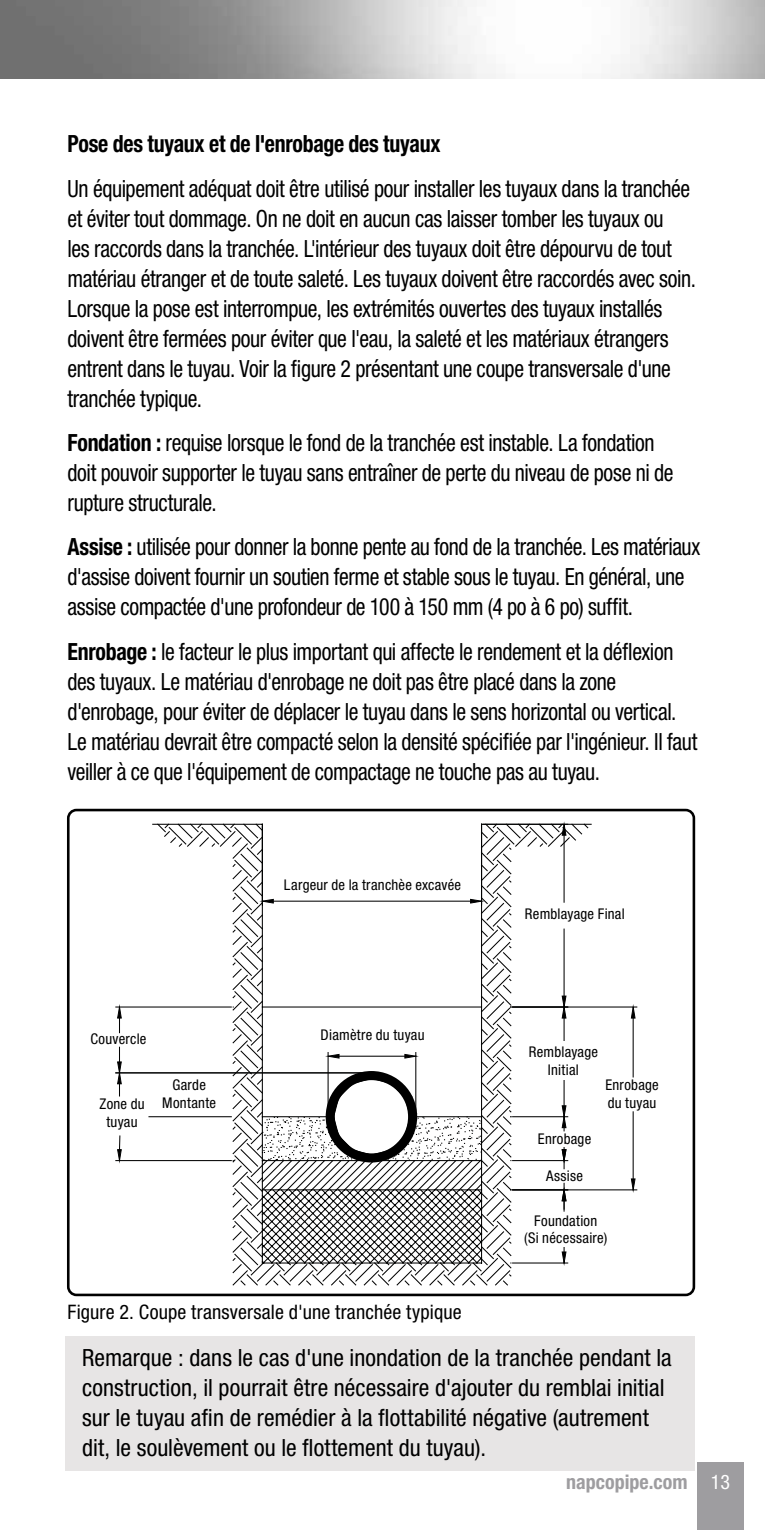
<style>
.page{position:relative;width:765px;height:1530px;background:#fff}
.page>*{position:absolute;margin:0;border:0;box-sizing:border-box;transform-origin:0 0}
.t1{font:condensed 23.75px/30px "Helvetica Neue LT Std";letter-spacing:-.015em;color:#000;scale:.92 1}
.t2{font:condensed 23.75px/30px "Helvetica Neue LT Std";letter-spacing:.005em;color:#000}
.t3{font:700 condensed 23.75px "Helvetica Neue LT Std";letter-spacing:-.01em;color:#000;scale:.92 1}
.t4{font:condensed 20px "Helvetica Neue LT Std";letter-spacing:.01em;color:#000}
.t5{font:700 condensed 20px "Helvetica Neue LT Std";color:#9e9da0}
.t6{font:condensed 14.75px/17.5px "Helvetica Neue LT Std";letter-spacing:.015em;color:#000;text-align:center}
.s1{font-weight:700}
.s2{font-weight:400;color:#fff}
</style>
<div class="page">
<div style="left:65px;top:1336px;width:630px;height:135px;background:#e7e5e5"></div>
<div style="left:67px;top:809px;width:628px;height:487px;border:3px solid #000;border-radius:8px"></div>
<hr style="left:116px;top:1160px;width:115px;height:1px;background:#000101">
<hr style="left:513px;top:1007px;width:124px;height:1px;background:#000101">
<hr style="left:513px;top:1189px;width:124px;height:1px;background:#000101">
<hr style="left:633px;top:1018px;width:1px;height:59px;background:#000101">
<hr style="left:633px;top:1112px;width:1px;height:67px;background:#000101">
<svg style="left:631px;top:1007px;width:4px;height:11px"></svg>
<svg style="left:631px;top:1179px;width:4px;height:11px"></svg>
<hr style="left:116px;top:1007px;width:115px;height:1px;background:#000101">
<hr style="left:116px;top:1072px;width:252px;height:1px;background:#000101">
<svg style="left:156px;top:823px;width:433px;height:463px"></svg>
<svg style="left:261px;top:1072px;width:222px;height:192px"></svg>
<div style="left:522px;top:1041px;width:83px;height:39px;background:#fff"></div>
<div style="left:523px;top:1134px;width:83px;height:13px;background:#fff"></div>
<div style="left:517px;top:1215px;width:97px;height:32px;background:#fff"></div>
<svg style="left:562px;top:1106px;width:4px;height:25px"></svg>
<div style="left:326px;top:1071px;width:91px;height:92px;border:9px solid #000;border-radius:50%"></div>
<div style="left:698px;top:1462px;width:46px;height:68px;background:#9e9da0"></div>
<p class="t3" style="left:68px;top:129px;width:407px">Pose des tuyaux et de l'enrobage des tuyaux</p>
<p class="t1" style="left:68px;top:173px;width:685px">Un équipement adéquat doit être utilisé pour installer les tuyaux dans la tranchée et éviter tout dommage. On ne doit en aucun cas laisser tomber les tuyaux ou<br>les raccords dans la tranchée. L'intérieur des tuyaux doit être dépourvu de tout matériau étranger et de toute saleté. Les tuyaux doivent être raccordés avec soin.<br>Lorsque la pose est interrompue, les extrémités ouvertes des tuyaux installés doivent être fermées pour éviter que l'eau, la saleté et les matériaux étrangers entrent dans le tuyau. Voir la figure 2 présentant une coupe transversale d'une tranchée typique.</p>
<p class="t1" style="left:68px;top:428px;width:660px"><span class="s1">Fondation :</span> requise lorsque le fond de la tranchée est instable. La fondation doit pouvoir supporter le tuyau sans entraîner de perte du niveau de pose ni de rupture structurale.</p>
<p class="t1" style="left:68px;top:532px;width:689px"><span class="s1">Assise :</span> utilisée pour donner la bonne pente au fond de la tranchée. Les matériaux d'assise doivent fournir un soutien ferme et stable sous le tuyau. En général, une assise compactée d'une profondeur de 100 à 150 mm (4 po à 6 po) suffit.</p>
<p class="t1" style="left:68px;top:636px;width:686px"><span class="s1">Enrobage :</span> le facteur le plus important qui affecte le rendement et la déflexion des tuyaux. Le matériau d'enrobage ne doit pas être placé dans la zone d'enrobage, pour éviter de déplacer le tuyau dans le sens horizontal ou vertical.<br>Le matériau devrait être compacté selon la densité spécifiée par l'ingénieur. Il faut veiller à ce que l'équipement de compactage ne touche pas au tuyau.</p>
<p class="t6" style="left:90px;top:1030px;width:58px">Couvercle</p>
<p class="t6" style="left:99px;top:1076px;width:118px;text-align:left;text-indent:73px">Garde<br>Zone du Montante</p>
<p class="t6" style="left:106px;top:1113px;width:33px">tuyau</p>
<p class="t6" style="left:284px;top:876px;width:179px">Largeur de la tranchèe excavée</p>
<p class="t6" style="left:321px;top:1026px;width:106px">Diamètre du tuyau</p>
<p class="t4" style="left:68px;top:1301px;width:396px">Figure 2. Coupe transversale d'une tranchée typique</p>
<p class="t6" style="left:525px;top:905px;width:101px">Remblayage Final</p>
<p class="t6" style="left:529px;top:1043px;width:71px">Remblayage<br>Initial</p>
<p class="t6" style="left:605px;top:1076px;width:55px;text-align:left">Enrobage du tuyau</p>
<p class="t6" style="left:538px;top:1130px;width:55px">Enrobage</p>
<p class="t6" style="left:546px;top:1167px;width:38px">Assise</p>
<p class="t6" style="left:524px;top:1212px;width:85px">Foundation<br>(Si nécessaire)</p>
<p class="t2" style="left:82px;top:1342px;width:591px">Remarque : dans le cas d'une inondation de la tranchée pendant la construction, il pourrait être nécessaire d'ajouter du remblai initial sur le tuyau afin de remédier à la flottabilité négative (autrement dit, le soulèvement ou le flottement du tuyau).</p>
<p class="t5" style="left:566px;top:1470px;width:165px">napcopipe.com <span class="s2">13</span></p>
</div>
